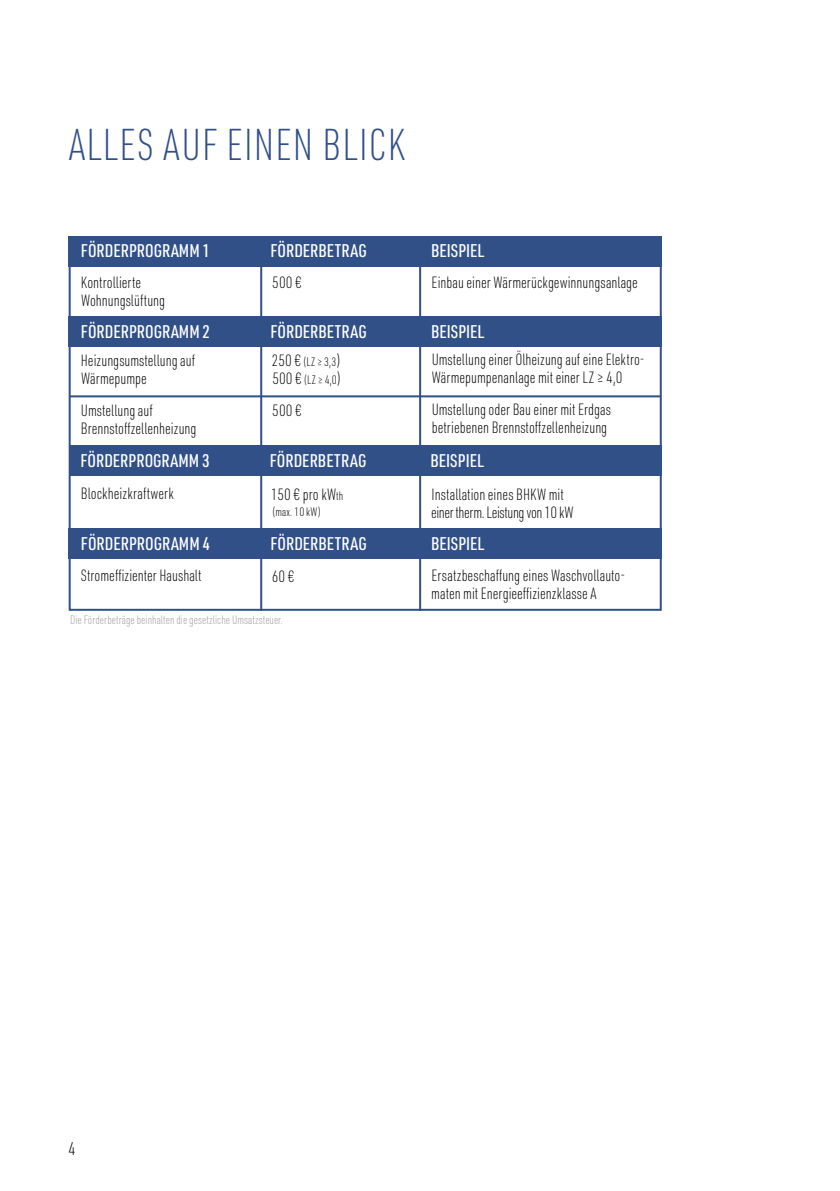
<style>
.page{position:relative;width:840px;height:1191px;background:#fff}
.page>*{position:absolute;margin:0;border:0;box-sizing:border-box;transform-origin:0 0}
.t1{font:200 43.6px "URWDIN Cond";letter-spacing:.025em;color:#315088}
.t2{font:500 18px "URWDIN Cond";color:#fff}
.t3{font:200 18px "URWDIN Cond";color:#000}
.t4{font:200 16px/18px "URWDIN Cond";color:#000}
.t5{font:200 12px "URWDIN Cond";color:#9d9d9c}
.t6{font:200 12px/18px "URWDIN Cond";letter-spacing:.005em;color:#000}
.s1{font-size:16px}
.s2{font-size:12px}
</style>
<div class="page">
<hr style="left:260px;top:236px;width:2px;height:375px;background:#315088">
<hr style="left:70px;top:395px;width:590px;height:2px;background:#315088">
<hr style="left:419px;top:237px;width:2px;height:374px;background:#315088">
<div style="left:69px;top:236px;width:592px;height:31px;background:#315088"></div>
<div style="left:69px;top:316px;width:592px;height:31px;background:#315088"></div>
<div style="left:69px;top:528px;width:592px;height:31px;background:#315088"></div>
<div style="left:70px;top:445px;width:591px;height:31px;background:#315088"></div>
<h1 class="t1" style="left:69px;top:116px;width:338px">ALLES AUF EINEN BLICK</h1>
<p class="t2" style="left:81px;top:238px;width:131px">FÖRDERPROGRAMM 1</p>
<p class="t2" style="left:270px;top:238px;width:98px">FÖRDERBETRAG</p>
<p class="t2" style="left:431px;top:238px;width:55px">BEISPIEL</p>
<p class="t4" style="left:81px;top:273px;width:86px">Kontrollierte<br>Wohnungslüftung</p>
<p class="t4" style="left:272px;top:273px;width:31px">500 €</p>
<p class="t4" style="left:431px;top:273px;width:208px">Einbau einer Wärmerückgewinnungsanlage</p>
<p class="t2" style="left:81px;top:320px;width:131px">FÖRDERPROGRAMM 2</p>
<p class="t2" style="left:270px;top:320px;width:98px">FÖRDERBETRAG</p>
<p class="t2" style="left:431px;top:320px;width:55px">BEISPIEL</p>
<p class="t4" style="left:81px;top:351px;width:116px">Heizungsumstellung auf<br>Wärmepumpe</p>
<p class="t4" style="left:81px;top:401px;width:117px">Umstellung auf<br>Brennstoffzellenheizung</p>
<p class="t6" style="left:271px;top:352px;width:71px"><span class="s1">250 €</span> (LZ ≥ 3,3<span class="s1">)<br>500 €</span> (LZ ≥ 4,0<span class="s1">)</span></p>
<p class="t4" style="left:272px;top:401px;width:31px">500 €</p>
<p class="t4" style="left:431px;top:350px;width:214px">Umstellung einer Ölheizung auf eine Elektro-<br>Wärmepumpenanlage mit einer LZ ≥ 4,0</p>
<p class="t4" style="left:431px;top:400px;width:181px">Umstellung oder Bau einer mit Erdgas betriebenen Brennstoffzellenheizung</p>
<p class="t2" style="left:80px;top:449px;width:131px">FÖRDERPROGRAMM 3</p>
<p class="t2" style="left:270px;top:449px;width:98px">FÖRDERBETRAG</p>
<p class="t2" style="left:430px;top:449px;width:55px">BEISPIEL</p>
<p class="t4" style="left:81px;top:484px;width:95px">Blockheizkraftwerk</p>
<p class="t4" style="left:271px;top:484px;width:74px">150 € pro kW<span class="s2">th</span></p>
<p class="t6" style="left:272px;top:502px;width:50px">(max. 10 kW)</p>
<p class="t4" style="left:431px;top:485px;width:144px">Installation eines BHKW mit einer therm. Leistung von 10 kW</p>
<p class="t2" style="left:81px;top:531px;width:131px">FÖRDERPROGRAMM 4</p>
<p class="t2" style="left:270px;top:531px;width:98px">FÖRDERBETRAG</p>
<p class="t2" style="left:431px;top:531px;width:55px">BEISPIEL</p>
<p class="t4" style="left:81px;top:566px;width:122px">Stromeffizienter Haushalt</p>
<p class="t4" style="left:271px;top:566px;width:24px">60 €</p>
<p class="t5" style="left:70px;top:612px;width:214px">Die Förderbeträge beinhalten die gesetzliche Umsatzsteuer.</p>
<p class="t4" style="left:431px;top:566px;width:195px">Ersatzbeschaffung eines Waschvollauto&shy;maten mit Energieeffizienzklasse A</p>
<p class="t3" style="left:68px;top:1136px;width:9px">4</p>
</div>
